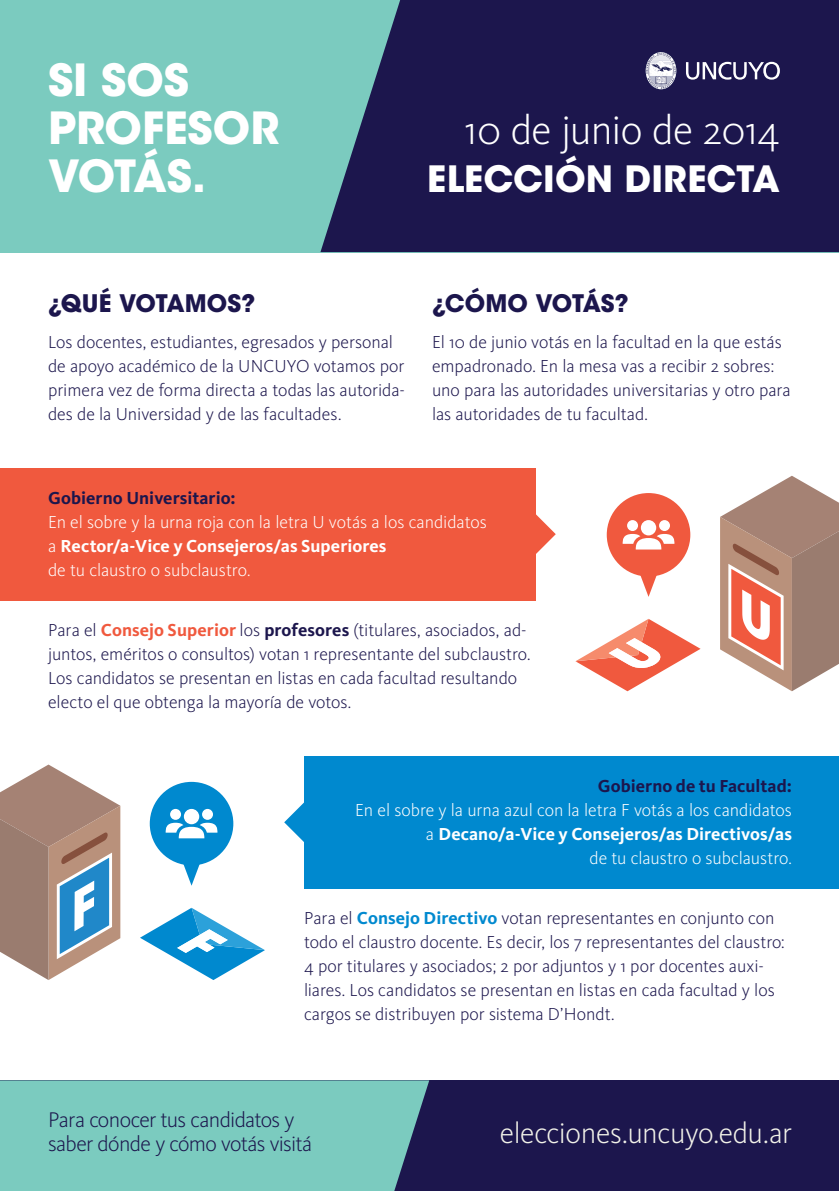
<style>
.page{position:relative;width:840px;height:1191px;background:#fff}
.page>*{position:absolute;margin:0;border:0;box-sizing:border-box;transform-origin:0 0}
.t1{font:700 44px/48px "ITC Avant Garde Std";color:#fff}
.t2{font:300 42px "Kievit OT";letter-spacing:-.015em;color:#fff}
.t3{font:700 36px "ITC Avant Garde Std";letter-spacing:.005em;color:#fff}
.t4{font:300 30px "Kievit OT";letter-spacing:-.015em;color:#f2f2e9}
.t5{font:700 24px "ITC Avant Garde Std";letter-spacing:-.005em;color:#1c164d}
.t6{font:300 22px/24px "Kievit OT";letter-spacing:-.03em;color:#1c164d}
.t7{font:300 18px/24px "Kievit OT";letter-spacing:-.005em;color:#1c164d}
.t8{font:300 18px/24px "Kievit OT";letter-spacing:-.005em;color:#fff;text-align:right}
.t9{font:700 18px "Kievit OT";letter-spacing:.005em;color:#1c164d}
.s1{font-weight:700}
.s2{font-weight:700;color:#f0593e}
.s3{font-weight:700;color:#0089cf}
</style>
<div class="page">
<div style="left:304px;top:756px;width:534px;height:132px;background:#0089cf"></div>
<div style="left:0;top:468px;width:535px;height:132px;background:#f0593e"></div>
<div style="left:0;top:1080px;width:838px;height:111px;background:#1c164d"></div>
<div style="left:0;top:1080px;width:429px;height:111px;background:#7bcbbf"></div>
<div style="left:0;top:1px;width:838px;height:251px;background:#7bcbbf"></div>
<svg style="left:320px;top:1px;width:518px;height:251px;fill:#1c164d"></svg>
<svg style="left:535px;top:514px;width:20px;height:40px"></svg>
<svg style="left:284px;top:802px;width:20px;height:40px"></svg>
<svg style="left:644px;top:51px;width:32px;height:39px"></svg>
<svg style="left:645px;top:52px;width:31px;height:37px"></svg>
<svg style="left:645px;top:53px;width:30px;height:36px"></svg>
<svg style="left:685px;top:62px;width:94px;height:18px"></svg>
<svg style="left:720px;top:476px;width:118px;height:215px"></svg>
<svg style="left:575px;top:619px;width:125px;height:72px"></svg>
<div style="left:606px;top:493px;width:84px;height:83px;background:#f0593e;border-radius:50%"></div>
<div style="left:658px;top:520px;width:11px;height:11px;background:#fff;border-radius:50%"></div>
<div style="left:626px;top:520px;width:11px;height:11px;background:#fff;border-radius:50%"></div>
<div style="left:640px;top:520px;width:15px;height:15px;background:#fff;border-radius:50%"></div>
<svg style="left:622px;top:534px;width:52px;height:63px"></svg>
<svg style="left:0;top:764px;width:120px;height:216px"></svg>
<svg style="left:140px;top:907px;width:125px;height:73px"></svg>
<div style="left:150px;top:782px;width:83px;height:83px;background:#0089cf;border-radius:50%"></div>
<div style="left:202px;top:809px;width:11px;height:11px;background:#fff;border-radius:50%"></div>
<div style="left:170px;top:809px;width:11px;height:11px;background:#fff;border-radius:50%"></div>
<div style="left:184px;top:809px;width:15px;height:15px;background:#fff;border-radius:50%"></div>
<svg style="left:165px;top:822px;width:52px;height:63px"></svg>
<h1 class="t1" style="left:48px;top:56px;width:232px">SI SOS<br>PROFESOR<br>VOTÁS.</h1>
<h2 class="t2" style="left:464px;top:105px;width:317px">10 de junio de 2014</h2>
<h3 class="t3" style="left:427px;top:155px;width:354px">ELECCIÓN DIRECTA</h3>
<h3 class="t5" style="left:48px;top:288px;width:208px">¿QUÉ VOTAMOS?</h3>
<p class="t7" style="left:48px;top:330px;width:358px">Los docentes, estudiantes, egresados y personal de apoyo académico de la UNCUYO votamos por primera vez de forma directa a todas las autorida&shy;des de la Universidad y de las facultades.</p>
<h3 class="t5" style="left:432px;top:288px;width:198px">¿CÓMO VOTÁS?</h3>
<p class="t7" style="left:432px;top:330px;width:360px">El 10 de junio votás en la facultad en la que estás empadronado. En la mesa vas a recibir 2 sobres: uno para las autoridades universitarias y otro para las autoridades de tu facultad.</p>
<p class="t9" style="left:48px;top:487px;width:189px">Gobierno Universitario:</p>
<p class="t8" style="left:48px;top:510px;width:440px;text-align:left">En el sobre y la urna roja con la letra U votás a los candidatos a <span class="s1">Rector/a-Vice y Consejeros/as Superiores<br></span>de tu claustro o subclaustro.</p>
<p class="t7" style="left:48px;top:618px;width:484px">Para el <span class="s2">Consejo Superior</span> los <span class="s1">profesores</span> (titulares, asociados, ad&shy;juntos, eméritos o consultos) votan 1 representante del subclaustro.<br>Los candidatos se presentan en listas en cada facultad resultando electo el que obtenga la mayoría de votos.</p>
<p class="t9" style="left:597px;top:775px;width:196px">Gobierno de tu Facultad:</p>
<p class="t8" style="left:355px;top:798px;width:438px">En el sobre y la urna azul con la letra F votás a los candidatos a <span class="s1">Decano/a-Vice y Consejeros/as Directivos/as<br></span>de tu claustro o subclaustro.</p>
<p class="t7" style="left:304px;top:906px;width:482px">Para el <span class="s3">Consejo Directivo</span> votan representantes en conjunto con todo el claustro docente. Es decir, los 7 representantes del claustro:<br>4 por titulares y asociados; 2 por adjuntos y 1 por docentes auxi&shy;liares. Los candidatos se presentan en listas en cada facultad y los cargos se distribuyen por sistema D’Hondt.</p>
<p class="t6" style="left:48px;top:1107px;width:265px">Para conocer tus candidatos y saber dónde y cómo votás visitá</p>
<h3 class="t4" style="left:499px;top:1115px;width:293px">elecciones.uncuyo.edu.ar</h3>
</div>
